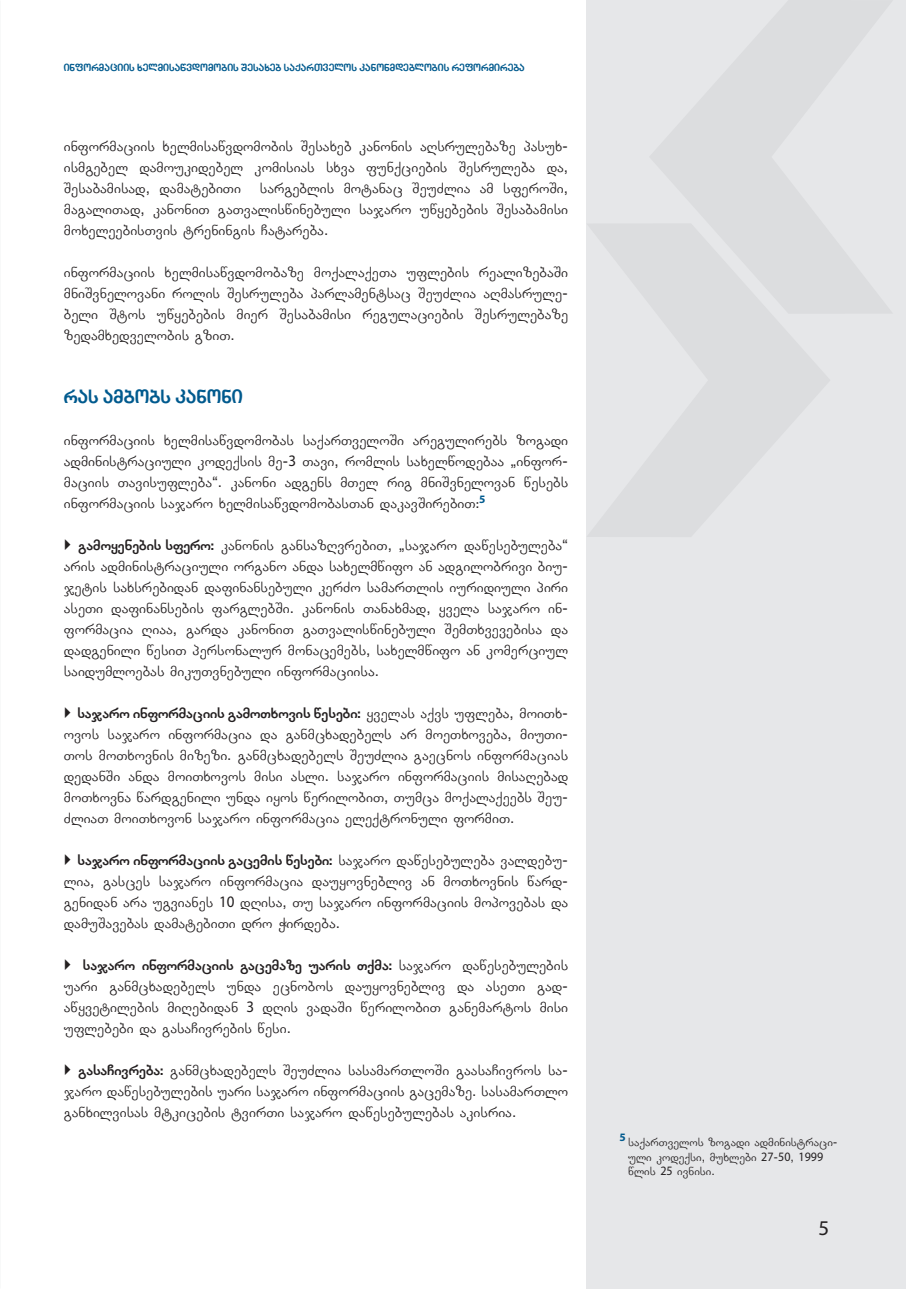
<style>
.page{position:relative;width:906px;height:1289px;background:#fff}
.page>*{position:absolute;margin:0;border:0;box-sizing:border-box;transform-origin:0 0}
.t1{font:21px "Myriad Pro";color:#231f20}
.Qvesatauri{font:700 19.5px "A Kolkhety M";color:#015a8e}
.TEXT{font:15px/21px "A Kolkhety N";color:#231f20;text-align:justify}
.t2{font:12px/14.4px "A Kolkhety N";color:#231f20}
.t3{font:700 10.5px "A Kolkhety M";color:#015a8e}
.s1{font-weight:700}
</style>
<div class="page">
<div style="left:586px;top:0;width:320px;height:1288px;background:#e6e7e9"></div>
<p class="t3" style="left:64px;top:63px;width:462px">INFORMACIIS XELMISAWVDOMOBIS SESAXEB SAQARTVELOS KANONMDEBLOBIS REFORMIREBA</p>
<p class="TEXT" style="left:64px;top:136px;width:506px">INFORMACIIS XELMISAWVDOMOBIS SESAXEB KANONIS ARSRULEBAZE PASUX-ISMGEBEL DAMOUKIDEBEL KOMISIAS SXVA FUNQCIEBIS SESRULEBA DA, SESABAMISAD, DAMATEBITI</p>
<p class="TEXT" style="left:64px;top:178px;width:506px;text-indent:196px">SARGEBLIS MOTANAC SEUZLIA AM SFEROSI, MAGALITAD, KANONIT GATVALISWINEBULI SAJARO UWYEBEBIS SESABAMISI MOXELEEBISTVIS TRENINGIS CATAREBA.</p>
<p class="TEXT" style="left:64px;top:262px;width:506px">INFORMACIIS XELMISAWVDOMOBAZE MOQALAQETA UFLEBIS REALIZEBASI MNISVNELOVANI ROLIS SESRULEBA PARLAMENTSAC SEUZLIA ARMASRULE-BELI STOS UWYEBEBIS MIER SESABAMISI REGULACIEBIS SESRULEBAZE ZEDAMXEDVELOBIS GZIT.</p>
<p class="Qvesatauri" style="left:64px;top:387px;width:180px">RAS AMBOBS KANONI</p>
<p class="TEXT" style="left:64px;top:430px;width:506px">INFORMACIIS XELMISAWVDOMOBAS SAQARTVELOSI AREGULIREBS ZOGADI ADMINISTRACIULI KODEQSIS ME-3 TAVI, ROMLIS SAXELWODEBAA „INFOR-MACIIS TAVISUFLEBA“. KANONI ADGENS MTEL RIG MNISVNELOVAN WESEBS INFORMACIIS SAJARO XELMISAWVDOMOBASTAN DAKAVSIREBIT:<sup>5</sup></p>
<p class="TEXT" style="left:64px;top:535px;width:506px;text-indent:15px"><span class="s1">GAMOYENEBIS SFERO:</span> KANONIS GANSAZRVREBIT, „SAJARO DAWESEBULEBA“ ARIS ADMINISTRACIULI ORGANO ANDA SAXELMWIFO AN ADGILOBRIVI BIU-JETIS SAXSREBIDAN DAFINANSEBULI KERZO SAMARTLIS IURIDIULI PIRI ASETI DAFINANSEBIS FARGLEBSI. KANONIS TANAXMAD, YVELA SAJARO IN-FORMACIA RIAA, GARDA KANONIT GATVALISWINEBULI SEMTXVEVEBISA DA DADGENILI WESIT PERSONALUR MONACEMEBS, SAXELMWIFO AN KOMERCIUL SAIDUMLOEBAS MIKUTVNEBULI INFORMACIISA.</p>
<p class="TEXT" style="left:64px;top:703px;width:506px;text-indent:14px"><span class="s1">SAJARO INFORMACIIS GAMOTXOVIS WESEBI:</span> YVELAS AQVS UFLEBA, MOITX-OVOS SAJARO INFORMACIA DA GANMCXADEBELS AR MOETXOVEBA, MIUTI-TOS MOTXOVNIS MIZEZI. GANMCXADEBELS SEUZLIA GAECNOS INFORMACIAS DEDANSI ANDA MOITXOVOS MISI ASLI. SAJARO INFORMACIIS MISAREBAD MOTXOVNA WARDGENILI UNDA IYOS WERILOBIT, TUMCA MOQALAQEEBS SEU-ZLIAT MOITXOVON SAJARO INFORMACIA ELEQTRONULI FORMIT.</p>
<p class="TEXT" style="left:64px;top:850px;width:506px;text-indent:14px"><span class="s1">SAJARO INFORMACIIS GACEMIS WESEBI:</span> SAJARO DAWESEBULEBA VALDEBU-LIA, GASCES SAJARO INFORMACIA DAUYOVNEBLIV AN MOTXOVNIS WARD-GENIDAN ARA UGVIANES 10 DRISA, TU SAJARO INFORMACIIS MOPOVEBAS DA DAMUSAVEBAS DAMATEBITI DRO WIRDEBA.</p>
<p class="TEXT" style="left:64px;top:955px;width:506px;text-indent:19px"><span class="s1">SAJARO INFORMACIIS GACEMAZE UARIS TQMA:</span> SAJARO DAWESEBULEBIS UARI GANMCXADEBELS UNDA ECNOBOS DAUYOVNEBLIV DA ASETI GAD-AWYVETILEBIS MIREBIDAN 3 DRIS VADASI WERILOBIT GANEMARTOS MISI UFLEBEBI DA GASACIVREBIS WESI.</p>
<p class="TEXT" style="left:64px;top:1060px;width:506px;text-indent:15px"><span class="s1">GASACIVREBA:</span> GANMCXADEBELS SEUZLIA SASAMARTLOSI GAASACIVROS SA-JARO DAWESEBULEBIS UARI SAJARO INFORMACIIS GACEMAZE. SASAMARTLO GANXILVISAS MTKICEBIS TVIRTI SAJARO DAWESEBULEBAS AKISRIA.</p>
<p class="t2" style="left:628px;top:1135px;width:211px;text-indent:-9px"><sup>5</sup> SAQARTVELOS ZOGADI ADMINISTRACI-<br>ULI KODEQSI, MUXLEBI 27-50, 1999<br>WLIS 25 IVNISI.</p>
<h1 class="t1" style="left:818px;top:1214px;width:12px">5</h1>
</div>
